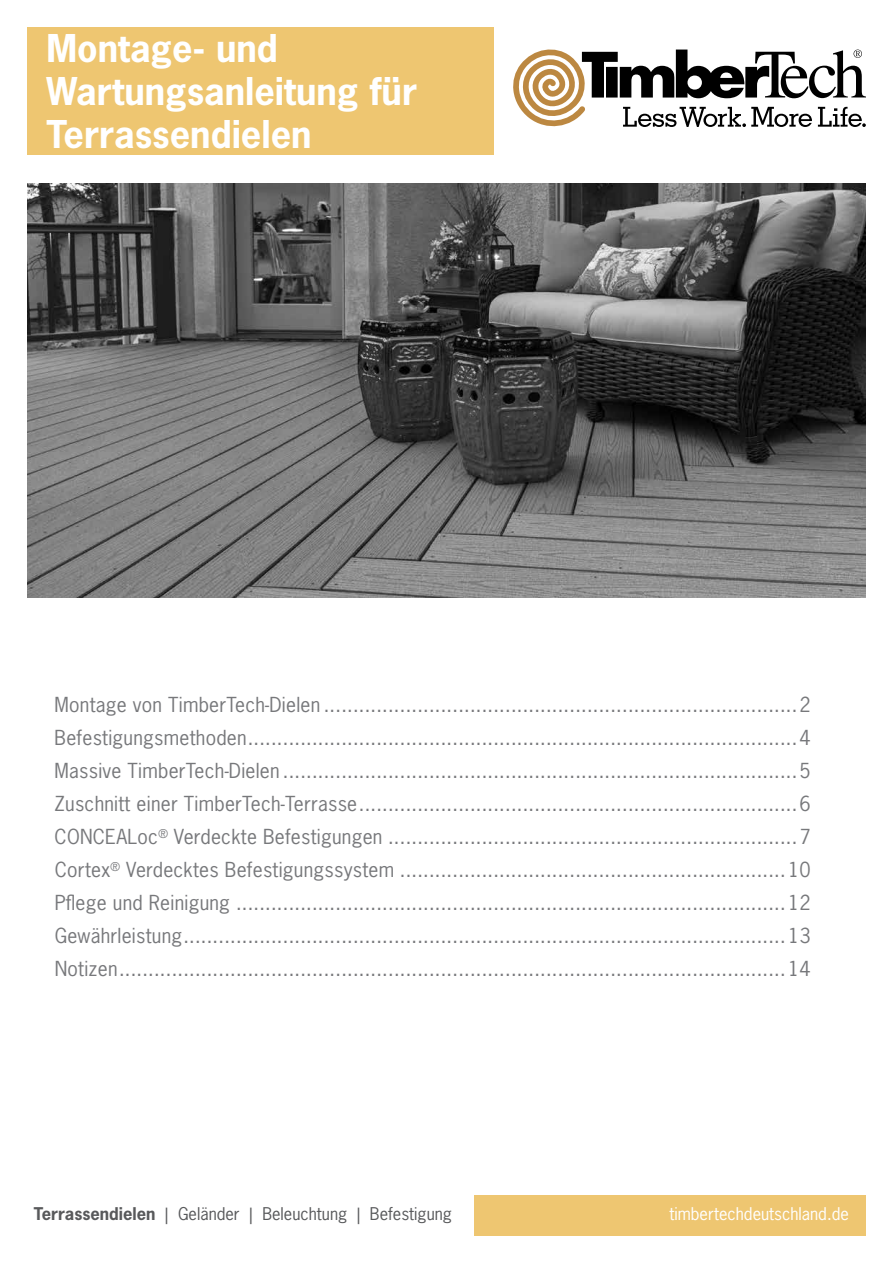
<style>
.page{position:relative;width:893px;height:1263px;background:#fff}
.page>*{position:absolute;margin:0;border:0;box-sizing:border-box;transform-origin:0 0}
.t1{font:700 36px/43.2px "News Gothic Std";color:#fff}
.t2{font:19.5px/33px "News Gothic Std";letter-spacing:.01em;color:#77787b;text-align:justify}
.t3{font:16.5px "News Gothic Std";color:#58595b}
.t4{font:16.5px "News Gothic Std";color:#fff}
.s1{font-weight:700}
</style>
<div class="page">
<svg style="left:513px;top:50px;width:353px;height:77px"></svg>
<div style="left:27px;top:27px;width:466px;height:128px;background:#eec671"></div>
<div style="left:474px;top:1195px;width:392px;height:40px;background:#eec671"></div>
<img style="left:27px;top:183px;width:839px;height:414px">
<h1 class="t1" style="left:46px;top:26px;width:372px">Montage- und<br>Wartungsanleitung für<br>Terrassendielen</h1>
<p class="t2" style="left:55px;top:688px;width:758px">Montage von TimberTech-Dielen .................................................................................2<br>Befestigungsmethoden..............................................................................................4<br>Massive TimberTech-Dielen ........................................................................................5<br>Zuschnitt einer TimberTech-Terrasse...........................................................................6<br>CONCEALoc<sup>®</sup> Verdeckte Befestigungen ......................................................................7<br>Cortex<sup>®</sup> Verdecktes Befestigungssystem ..................................................................10<br>Pflege und Reinigung ..............................................................................................12<br>Gewährleistung.......................................................................................................13<br>Notizen..................................................................................................................14</p>
<p class="t3" style="left:34px;top:1203px;width:420px"><span class="s1">Terrassendielen</span> | Geländer | Beleuchtung | Befestigung</p>
<p class="t4" style="left:669px;top:1203px;width:181px">timbertechdeutschland.de</p>
</div>
